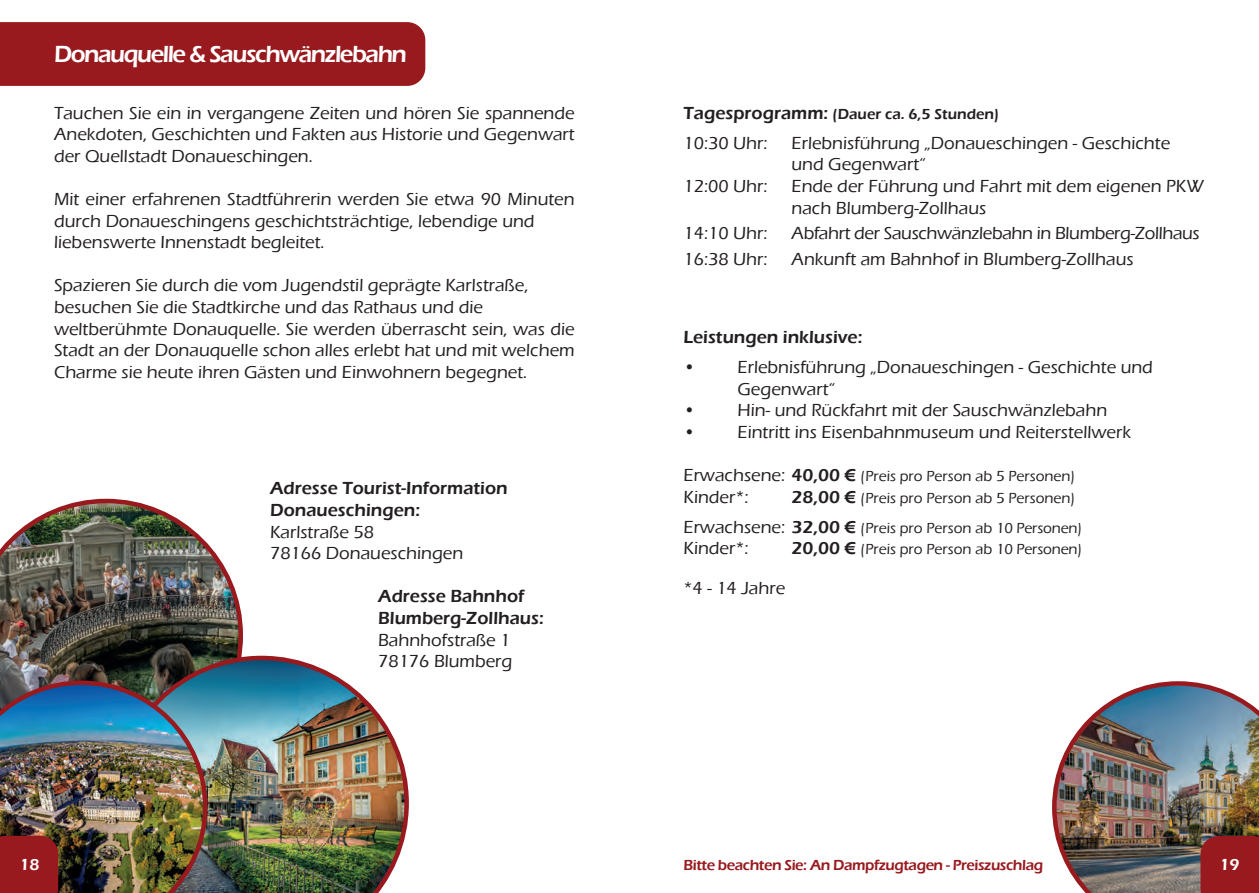
<style>
.page{position:relative;width:1259px;height:893px;background:#fff}
.page>*{position:absolute;margin:0;border:0;box-sizing:border-box;transform-origin:0 0}
.t1{font:600 24px "Eras ITC";letter-spacing:-.06em;color:#fff}
.t2{font:500 18px/21.6px "Eras ITC";color:#231f20}
.t3{font:600 18px/21.6px "Eras ITC";color:#231f20}
.t4{font:500 18px "Eras ITC";letter-spacing:-.02em;color:#231f20}
.t5{font:600 16.5px "Eras ITC";color:#fff}
.t6{font:500 15px/30.2px "Eras ITC";color:#231f20}
.t7{font:600 15px "Eras ITC";letter-spacing:-.03em;color:#981a1e}
.t8{font:600 15px "Eras ITC";color:#231f20}
.s1{font-size:18px}
.s2{font-weight:600;font-size:18px}
</style>
<div class="page">
<div style="left:0;top:22px;width:425px;height:64px;background:#981a1e"></div>
<img style="left:0;top:499px;width:243px;height:181px">
<img style="left:114px;top:656px;width:295px;height:237px">
<img style="left:0;top:680px;width:207px;height:213px">
<img style="left:1052px;top:681px;width:207px;height:212px">
<h1 class="t1" style="left:54px;top:41px;width:354px">Donauquelle &amp; Sauschwänzlebahn</h1>
<p class="t2" style="left:54px;top:102px;width:522px;text-align:justify">Tauchen Sie ein in vergangene Zeiten und hören Sie spannende Anekdoten, Geschichten und Fakten aus Historie und Gegenwart der Quellstadt Donaueschingen.</p>
<p class="t2" style="left:54px;top:188px;width:522px">Mit einer erfahrenen Stadtführerin werden Sie etwa 90 Minuten durch Donaueschingens geschichtsträchtige, lebendige und liebenswerte Innenstadt begleitet.</p>
<p class="t2" style="left:54px;top:275px;width:522px">Spazieren Sie durch die vom Jugendstil geprägte Karlstraße, besuchen Sie die Stadtkirche und das Rathaus und die weltberühmte Donauquelle. Sie werden überrascht sein, was die Stadt an der Donauquelle schon alles erlebt hat und mit welchem Charme sie heute ihren Gästen und Einwohnern begegnet.</p>
<p class="t3" style="left:270px;top:478px;width:239px">Adresse Tourist-Information<br>Donaueschingen:</p>
<p class="t2" style="left:270px;top:521px;width:195px">Karlstraße 58<br>78166 Donaueschingen</p>
<p class="t3" style="left:378px;top:586px;width:167px">Adresse Bahnhof<br>Blumberg-Zollhaus:</p>
<p class="t2" style="left:378px;top:629px;width:136px">Bahnhofstraße 1<br>78176 Blumberg</p>
<p class="t5" style="left:19px;top:855px;width:22px">18</p>
<p class="t8" style="left:683px;top:105px;width:317px"><span class="s1">Tagesprogramm:</span> (Dauer ca. 6,5 Stunden)</p>
<p class="t2" style="left:683px;top:132px;width:86px">10:30 Uhr:</p>
<p class="t2" style="left:791px;top:132px;width:380px">Erlebnisführung „Donaueschingen - Geschichte und Gegenwart“</p>
<p class="t2" style="left:683px;top:175px;width:86px">12:00 Uhr:</p>
<p class="t2" style="left:791px;top:175px;width:414px">Ende der Führung und Fahrt mit dem eigenen PKW nach Blumberg-Zollhaus</p>
<p class="t2" style="left:683px;top:223px;width:86px">14:10 Uhr:</p>
<p class="t4" style="left:791px;top:223px;width:410px">Abfahrt der Sauschwänzlebahn in Blumberg-Zollhaus</p>
<p class="t2" style="left:683px;top:249px;width:86px">16:38 Uhr:</p>
<p class="t2" style="left:791px;top:249px;width:343px">Ankunft am Bahnhof in Blumberg-Zollhaus</p>
<p class="t3" style="left:683px;top:326px;width:180px">Leistungen inklusive:</p>
<p class="t2" style="left:737px;top:356px;width:417px;text-indent:-54px">• Erlebnisführung „Donaueschingen - Geschichte und<br>Gegenwart“</p>
<p class="t2" style="left:683px;top:400px;width:425px">• Hin- und Rückfahrt mit der Sauschwänzlebahn</p>
<p class="t2" style="left:683px;top:421px;width:449px">• Eintritt ins Eisenbahnmuseum und Reiterstellwerk</p>
<p class="t6" style="left:683px;top:461px;width:393px"><span class="s1">Erwachsene:</span> <span class="s2">40,00 €</span> (Preis pro Person ab 5 Personen)</p>
<p class="t2" style="left:683px;top:486px;width:67px">Kinder*:</p>
<p class="t6" style="left:683px;top:483px;width:400px;text-indent:108px"><span class="s2">28,00 €</span> (Preis pro Person ab 5 Personen)<br><span class="s1">Erwachsene:</span> <span class="s2">32,00 €</span> (Preis pro Person ab 10 Personen)</p>
<p class="t2" style="left:683px;top:538px;width:67px">Kinder*:</p>
<p class="t6" style="left:791px;top:534px;width:292px"><span class="s2">20,00 €</span> (Preis pro Person ab 10 Personen)</p>
<p class="t2" style="left:683px;top:577px;width:103px">*4 - 14 Jahre</p>
<p class="t7" style="left:683px;top:857px;width:361px">Bitte beachten Sie: An Dampfzugtagen - Preiszuschlag</p>
<p class="t5" style="left:1219px;top:855px;width:22px">19</p>
</div>
